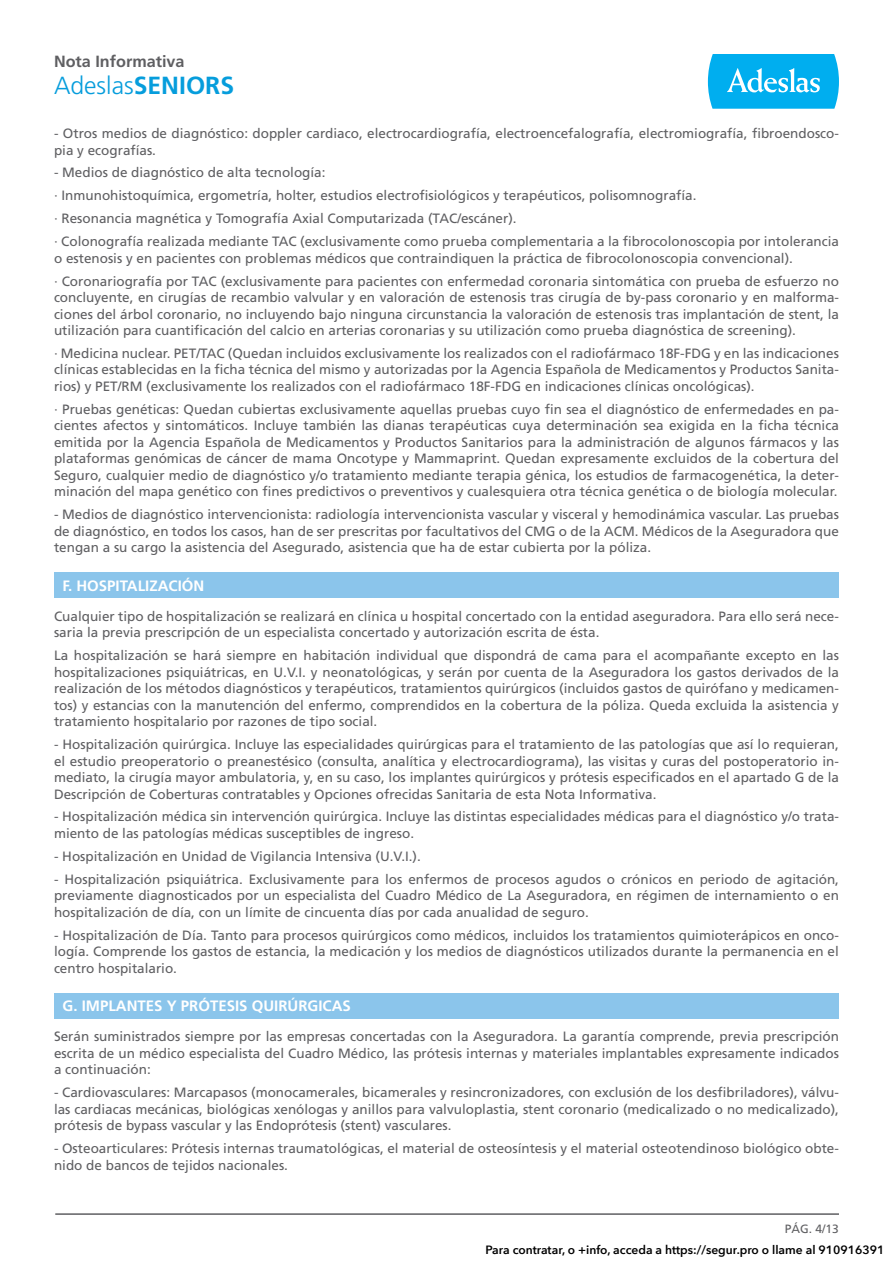
<style>
.page{position:relative;width:893px;height:1263px;background:#fff}
.page>*{position:absolute;margin:0;border:0;box-sizing:border-box;transform-origin:0 0}
.t1{font:300 24.75px "Frutiger";color:#069ddc}
.t2{font:700 16.2px "Frutiger";color:#5f5f62}
.t3{font:700 15px "Frutiger";color:#fff}
.t4{font:13.5px/16.5px "Frutiger";color:#5f5f62;text-align:justify}
.t5{font:600 12px "Avenir Next";color:#000}
.t6{font:12px "Frutiger";color:#5f5f62}
.s1{font-weight:700}
</style>
<div class="page">
<div style="left:54px;top:572px;width:785px;height:26px;background:#8bc5eb"></div>
<div style="left:54px;top:993px;width:785px;height:25px;background:#8bc5eb"></div>
<svg style="left:708px;top:54px;width:131px;height:55px;background:#20b8f0"></svg>
<hr style="left:55px;top:1213px;width:784px;height:2px;background:#5f5f62">
<p class="t2" style="left:54px;top:51px;width:132px">Nota Informativa</p>
<h1 class="t1" style="left:54px;top:71px;width:182px">Adeslas<span class="s1">SENIORS</span></h1>
<p class="t4" style="left:54px;top:125px;width:786px">- Otros medios de diagnóstico: doppler cardiaco, electrocardiografía, electroencefalografía, electromiografía, fibroendosco&shy;pia y ecografías.</p>
<p class="t4" style="left:54px;top:161px;width:786px;line-height:23px;text-align:left">- Medios de diagnóstico de alta tecnología:<br>· Inmunohistoquímica, ergometría, holter, estudios electrofisiológicos y terapéuticos, polisomnografía.<br>· Resonancia magnética y Tomografía Axial Computarizada (TAC/escáner).<br>· Colonografía realizada mediante TAC (exclusivamente como prueba complementaria a la fibrocolonoscopia por intolerancia</p>
<p class="t4" style="left:54px;top:246px;width:786px;line-height:23px">o estenosis y en pacientes con problemas médicos que contraindiquen la práctica de fibrocolonoscopia convencional).<br>· Coronariografía por TAC (exclusivamente para pacientes con enfermedad coronaria sintomática con prueba de esfuerzo no</p>
<p class="t4" style="left:54px;top:289px;width:786px">concluyente, en cirugías de recambio valvular y en valoración de estenosis tras cirugía de by-pass coronario y en malforma&shy;ciones del árbol coronario, no incluyendo bajo ninguna circunstancia la valoración de estenosis tras implantación de stent, la utilización para cuantificación del calcio en arterias coronarias y su utilización como prueba diagnóstica de screening).</p>
<p class="t4" style="left:54px;top:345px;width:786px">· Medicina nuclear. PET/TAC (Quedan incluidos exclusivamente los realizados con el radiofármaco 18F-FDG y en las indicaciones clínicas establecidas en la ficha técnica del mismo y autorizadas por la Agencia Española de Medicamentos y Productos Sanita&shy;rios) y PET/RM (exclusivamente los realizados con el radiofármaco 18F-FDG en indicaciones clínicas oncológicas).</p>
<p class="t4" style="left:54px;top:401px;width:786px">· Pruebas genéticas: Quedan cubiertas exclusivamente aquellas pruebas cuyo fin sea el diagnóstico de enfermedades en pa&shy;cientes afectos y sintomáticos. Incluye también las dianas terapéuticas cuya determinación sea exigida en la ficha técnica emitida por la Agencia Española de Medicamentos y Productos Sanitarios para la administración de algunos fármacos y las plataformas genómicas de cáncer de mama Oncotype y Mammaprint. Quedan expresamente excluidos de la cobertura del Seguro, cualquier medio de diagnóstico y/o tratamiento mediante terapia génica, los estudios de farmacogenética, la deter&shy;minación del mapa genético con fines predictivos o preventivos y cualesquiera otra técnica genética o de biología molecular.</p>
<p class="t4" style="left:54px;top:506px;width:786px">- Medios de diagnóstico intervencionista: radiología intervencionista vascular y visceral y hemodinámica vascular. Las pruebas de diagnóstico, en todos los casos, han de ser prescritas por facultativos del CMG o de la ACM. Médicos de la Aseguradora que tengan a su cargo la asistencia del Asegurado, asistencia que ha de estar cubierta por la póliza.</p>
<p class="t3" style="left:63px;top:577px;width:143px">F. HOSPITALIZACIÓN</p>
<p class="t4" style="left:54px;top:608px;width:786px">Cualquier tipo de hospitalización se realizará en clínica u hospital concertado con la entidad aseguradora. Para ello será nece&shy;saria la previa prescripción de un especialista concertado y autorización escrita de ésta.</p>
<p class="t4" style="left:54px;top:647px;width:786px">La hospitalización se hará siempre en habitación individual que dispondrá de cama para el acompañante excepto en las hospitalizaciones psiquiátricas, en U.V.I. y neonatológicas, y serán por cuenta de la Aseguradora los gastos derivados de la realización de los métodos diagnósticos y terapéuticos, tratamientos quirúrgicos (incluidos gastos de quirófano y medicamen&shy;tos) y estancias con la manutención del enfermo, comprendidos en la cobertura de la póliza. Queda excluida la asistencia y tratamiento hospitalario por razones de tipo social.</p>
<p class="t4" style="left:54px;top:736px;width:787px">- Hospitalización quirúrgica. Incluye las especialidades quirúrgicas para el tratamiento de las patologías que así lo requieran, el estudio preoperatorio o preanestésico (consulta, analítica y electrocardiograma), las visitas y curas del postoperatorio in&shy;mediato, la cirugía mayor ambulatoria, y, en su caso, los implantes quirúrgicos y prótesis especificados en el apartado G de la Descripción de Coberturas contratables y Opciones ofrecidas Sanitaria de esta Nota Informativa.</p>
<p class="t4" style="left:54px;top:808px;width:786px">- Hospitalización médica sin intervención quirúrgica. Incluye las distintas especialidades médicas para el diagnóstico y/o trata&shy;miento de las patologías médicas susceptibles de ingreso.</p>
<p class="t4" style="left:54px;top:848px;width:368px">- Hospitalización en Unidad de Vigilancia Intensiva (U.V.I.).</p>
<p class="t4" style="left:54px;top:871px;width:786px">- Hospitalización psiquiátrica. Exclusivamente para los enfermos de procesos agudos o crónicos en periodo de agitación, previamente diagnosticados por un especialista del Cuadro Médico de La Aseguradora, en régimen de internamiento o en hospitalización de día, con un límite de cincuenta días por cada anualidad de seguro.</p>
<p class="t4" style="left:54px;top:926px;width:786px">- Hospitalización de Día. Tanto para procesos quirúrgicos como médicos, incluidos los tratamientos quimioterápicos en onco&shy;logía. Comprende los gastos de estancia, la medicación y los medios de diagnósticos utilizados durante la permanencia en el centro hospitalario.</p>
<p class="t3" style="left:63px;top:997px;width:290px">G. IMPLANTES Y PRÓTESIS QUIRÚRGICAS</p>
<p class="t4" style="left:54px;top:1028px;width:786px">Serán suministrados siempre por las empresas concertadas con la Aseguradora. La garantía comprende, previa prescripción escrita de un médico especialista del Cuadro Médico, las prótesis internas y materiales implantables expresamente indicados a continuación:</p>
<p class="t4" style="left:54px;top:1084px;width:786px">- Cardiovasculares: Marcapasos (monocamerales, bicamerales y resincronizadores, con exclusión de los desfibriladores), válvu&shy;las cardiacas mecánicas, biológicas xenólogas y anillos para valvuloplastia, stent coronario (medicalizado o no medicalizado), prótesis de bypass vascular y las Endoprótesis (stent) vasculares.</p>
<p class="t4" style="left:54px;top:1140px;width:786px">- Osteoarticulares: Prótesis internas traumatológicas, el material de osteosíntesis y el material osteotendinoso biológico obte&shy;nido de bancos de tejidos nacionales.</p>
<p class="t6" style="left:785px;top:1221px;width:56px">PÁG. 4/13</p>
<p class="t5" style="left:486px;top:1242px;width:400px">Para contratar, o +info, acceda a https://segur.pro o llame al 910916391</p>
</div>
